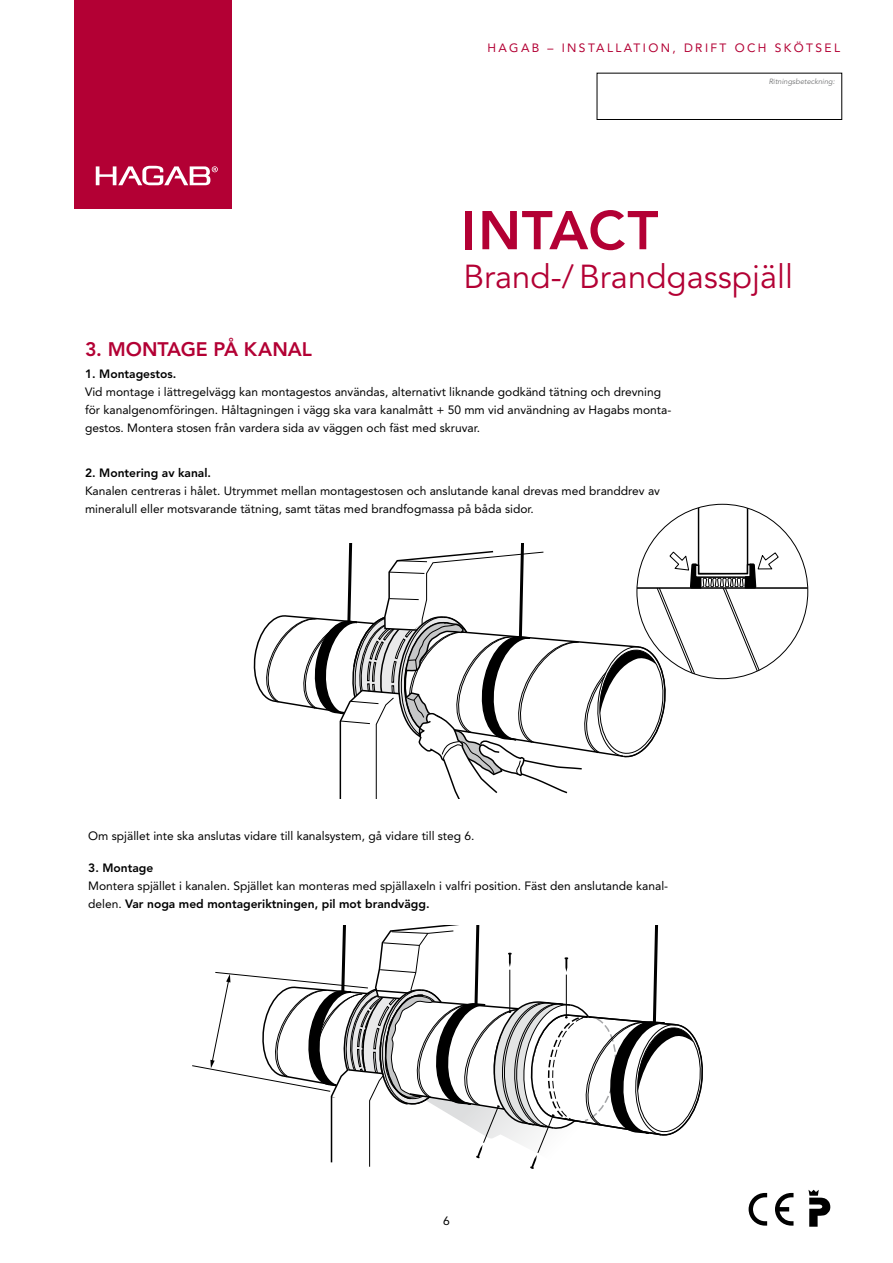
<style>
.page{position:relative;width:893px;height:1263px;background:#fff}
.page>*{position:absolute;margin:0;border:0;box-sizing:border-box;transform-origin:0 0}
.t1{font:800 54px "Avenir LT Std";letter-spacing:.01em;color:#b30034}
.t2{font:33px "Avenir LT Std";color:#b30034}
.t3{font:800 19.5px "Avenir LT Std";color:#b30034}
.t4{font:12px/18px "Avenir LT Std";color:#000}
.t5{font:800 12px "Avenir LT Std";color:#000}
.t6{font:12px "Avenir LT Std";letter-spacing:.2em;color:#b30034}
.t7{font:italic 7.5px "Avenir LT Std";color:#707172}
.s1{font-weight:800}
</style>
<div class="page">
<div style="left:74px;top:0;width:158px;height:209px;background:#b30034"></div>
<svg style="left:96px;top:166px;width:122px;height:19px"></svg>
<svg style="left:808px;top:1190px;width:22px;height:37px"></svg>
<svg style="left:749px;top:1193px;width:18px;height:32px"></svg>
<svg style="left:775px;top:1193px;width:18px;height:32px"></svg>
<svg style="left:253px;top:504px;width:555px;height:294px"></svg>
<svg style="left:192px;top:926px;width:511px;height:243px"></svg>
<div style="left:597px;top:73px;width:245px;height:47px;border:1px solid #000"></div>
<p class="t6" style="left:487px;top:40px;width:354px">HAGAB – INSTALLATION, DRIFT OCH SKÖTSEL</p>
<p class="t7" style="left:769px;top:77px;width:68px">Ritningsbeteckning:</p>
<h1 class="t1" style="left:461px;top:199px;width:198px">INTACT</h1>
<h2 class="t2" style="left:463px;top:258px;width:331px">Brand-/ Brandgasspjäll</h2>
<h3 class="t3" style="left:85px;top:338px;width:229px">3. MONTAGE PÅ KANAL</h3>
<p class="t5" style="left:85px;top:367px;width:93px">1. Montagestos.</p>
<p class="t4" style="left:85px;top:383px;width:588px">Vid montage i lättregelvägg kan montagestos användas, alternativt liknande godkänd tätning och drevning för kanalgenomföringen. Håltagningen i vägg ska vara kanalmått + 50 mm vid användning av Hagabs monta&shy;gestos. Montera stosen från vardera sida av väggen och fäst med skruvar.</p>
<p class="t5" style="left:85px;top:466px;width:127px">2. Montering av kanal.</p>
<p class="t4" style="left:85px;top:482px;width:576px">Kanalen centreras i hålet. Utrymmet mellan montagestosen och anslutande kanal drevas med branddrev av mineralull eller motsvarande tätning, samt tätas med brandfogmassa på båda sidor.</p>
<p class="t4" style="left:88px;top:827px;width:388px">Om spjället inte ska anslutas vidare till kanalsystem, gå vidare till steg 6.</p>
<p class="t5" style="left:88px;top:861px;width:67px">3. Montage</p>
<p class="t4" style="left:88px;top:877px;width:581px">Montera spjället i kanalen. Spjället kan monteras med spjällaxeln i valfri position. Fäst den anslutande kanal&shy;delen. <span class="s1">Var noga med montageriktningen, pil mot brandvägg.</span></p>
<p class="t4" style="left:443px;top:1212px;width:8px">6</p>
</div>
